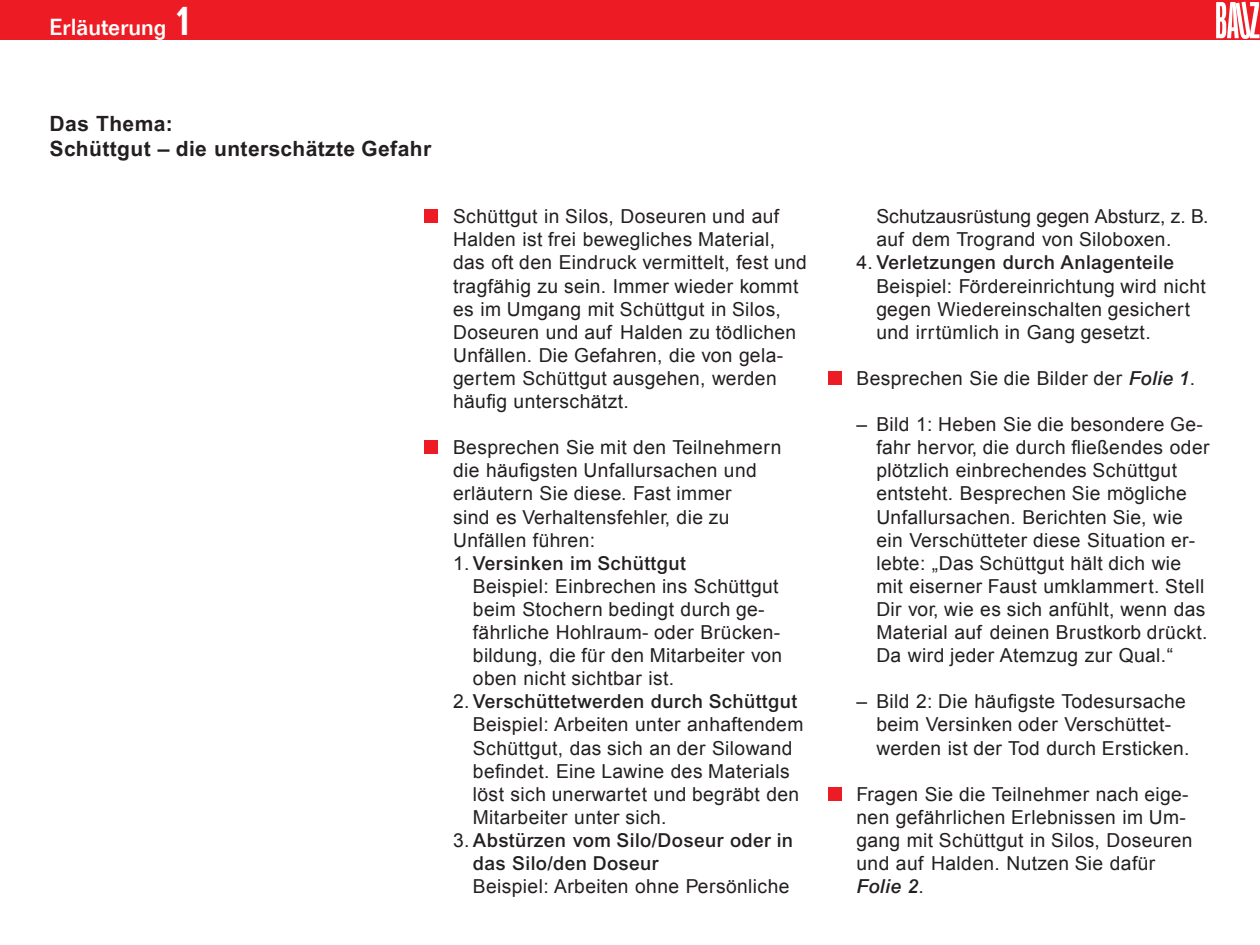
<style>
.page{position:relative;width:1260px;height:945px;background:#fff}
.page>*{position:absolute;margin:0;border:0;box-sizing:border-box;transform-origin:0 0}
.t1{font:500 22.75px "Folio";color:#fff}
.t2{font:700 21px/25.2px "Arial";letter-spacing:.02em;color:#231f20}
.t3{font:19.25px/23.1px "Arial";letter-spacing:.02em;color:#231f20}
.t4{font:19.25px/23.1px "Arial";color:#231f20}
.t5{font:500 19.25px/23.1px "Arial";letter-spacing:.02em;color:#231f20}
.s1{font-size:42px}
.s2{font-weight:500}
.s3{font-weight:400}
.s4{font-weight:500;font-style:italic}
</style>
<div class="page">
<div style="left:0;top:0;width:1260px;height:40px;background:#ed1c24"></div>
<svg style="left:1216px;top:2px;width:44px;height:37px"></svg>
<div style="left:424px;top:209px;width:14px;height:14px;background:#ed1c24"></div>
<div style="left:828px;top:371px;width:14px;height:14px;background:#ed1c24"></div>
<div style="left:828px;top:787px;width:14px;height:14px;background:#ed1c24"></div>
<div style="left:424px;top:440px;width:14px;height:14px;background:#ed1c24"></div>
<p class="t1" style="left:50px;top:18px;width:147px">Erläuterung <span class="s1">1</span></p>
<p class="t2" style="left:50px;top:113px;width:383px">Das Thema:<br>Schüttgut – die unterschätzte Gefahr</p>
<p class="t3" style="left:453px;top:207px;width:355px">Schüttgut in Silos, Doseuren und auf Halden ist frei bewegliches Material, das oft den Eindruck vermittelt, fest und tragfähig zu sein. Immer wieder kommt es im Umgang mit Schüttgut in Silos, Doseuren und auf Halden zu tödlichen Unfällen. Die Gefahren, die von gela&shy;gertem Schüttgut ausgehen, werden häufig unterschätzt.</p>
<p class="t3" style="left:453px;top:438px;width:330px">Besprechen Sie mit den Teilnehmern die häufigsten Unfallursachen und erläutern Sie diese. Fast immer<br>sind es Verhaltensfehler, die zu<br>Unfällen führen:</p>
<p class="t3" style="left:473px;top:553px;width:311px;text-indent:-20px">1. <span class="s2">Versinken im Schüttgut<br></span>Beispiel: Einbrechen ins Schüttgut beim Stochern bedingt durch ge&shy;fährliche Hohlraum- oder Brücken&shy;bildung, die für den Mitarbeiter von oben nicht sichtbar ist.</p>
<p class="t3" style="left:473px;top:692px;width:332px;text-indent:-20px">2. <span class="s2">Verschüttetwerden durch Schüttgut </span>Beispiel: Arbeiten unter anhaftendem Schüttgut, das sich an der Silowand befindet. Eine Lawine des Materials löst sich unerwartet und begräbt den Mitarbeiter unter sich.</p>
<p class="t5" style="left:473px;top:830px;width:322px;text-indent:-20px"><span class="s3">3.</span> Abstürzen vom Silo/Doseur oder in das Silo/den Doseur</p>
<p class="t3" style="left:473px;top:877px;width:318px">Beispiel: Arbeiten ohne Persönliche</p>
<p class="t4" style="left:876px;top:207px;width:334px">Schutzausrüstung gegen Absturz, z. B. auf dem Trogrand von Siloboxen.</p>
<p class="t3" style="left:876px;top:253px;width:331px;text-indent:-20px">4. <span class="s2">Verletzungen durch Anlagenteile </span>Beispiel: Fördereinrichtung wird nicht gegen Wiedereinschalten gesichert und irrtümlich in Gang gesetzt.</p>
<p class="t3" style="left:857px;top:368px;width:340px">Besprechen Sie die Bilder der <span class="s4">Folie 1</span>.</p>
<p class="t3" style="left:876px;top:415px;width:335px;text-indent:-20px">– Bild 1: Heben Sie die besondere Ge&shy;fahr hervor, die durch fließendes oder plötzlich einbrechendes Schüttgut entsteht. Besprechen Sie mögliche Unfallursachen. Berichten Sie, wie ein Verschütteter diese Situation er&shy;lebte: „Das Schüttgut hält dich wie mit eiserner Faust umklammert. Stell Dir vor, wie es sich anfühlt, wenn das Material auf deinen Brustkorb drückt.<br>Da wird jeder Atemzug zur Qual.“</p>
<p class="t3" style="left:876px;top:692px;width:315px;text-indent:-20px">– Bild 2: Die häufigste Todesursache beim Versinken oder Verschüttet&shy;werden ist der Tod durch Ersticken.</p>
<p class="t3" style="left:857px;top:784px;width:338px">Fragen Sie die Teilnehmer nach eige&shy;nen gefährlichen Erlebnissen im Um&shy;gang mit Schüttgut in Silos, Doseuren und auf Halden. Nutzen Sie dafür<br><span class="s4">Folie 2</span>.</p>
</div>
